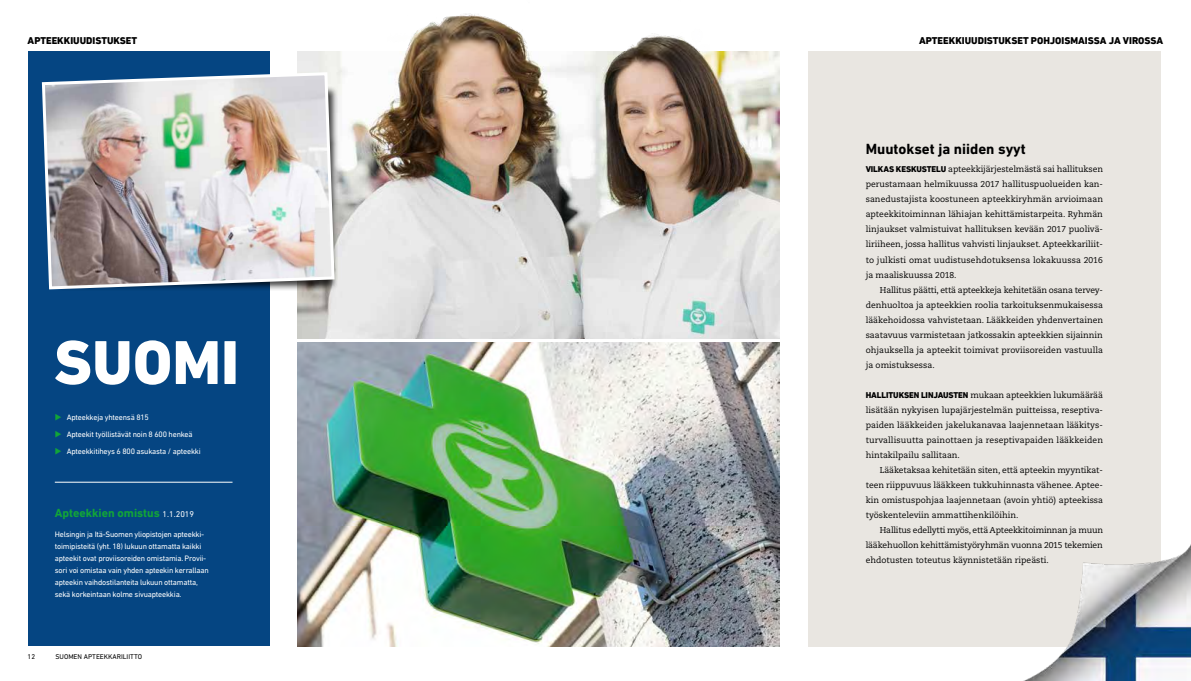
<style>
.page{position:relative;width:1191px;height:681px;background:#fff}
.page>*{position:absolute;margin:0;border:0;box-sizing:border-box;transform-origin:0 0}
.t1{font:800 63px "DIN Next LT Pro";color:#fff}
.t2{font:700 15px "DIN Next LT Pro";color:#000}
.t3{font:700 12px "DIN Next LT Pro";color:#12a538}
.t4{font:800 10px "DIN Next LT Pro";color:#000}
.t5{font:8.5px/15px "Caecilia LT Std";color:#000;text-align:justify}
.t6{font:8px/12px "DIN Next LT Pro";letter-spacing:-.025em;color:#fff}
.t7{font:7px "DIN Next LT Pro";color:#000}
.s1{color:#12a538}
.s2{font-weight:400;font-size:8.5px;color:#fff}
.s3{font-family:"DIN Next LT Pro";font-weight:800}
</style>
<div class="page">
<div style="left:808px;top:51px;width:352px;height:595px;background:#e9e6e1"></div>
<div style="left:28px;top:51px;width:241px;height:594px;background:#054582"></div>
<img style="left:298px;top:51px;width:482px;height:288px">
<img style="left:298px;top:342px;width:482px;height:303px">
<hr style="left:55px;top:481px;width:177px;height:1px;background:#fff">
<img style="left:388px;top:13px;width:332px;height:61px">
<img style="left:41px;top:71px;width:295px;height:220px">
<img style="left:1001px;top:508px;width:190px;height:172px">
<p class="t4" style="left:28px;top:34px;width:111px">APTEEKKIUUDISTUKSET</p>
<h1 class="t1" style="left:54px;top:325px;width:187px">SUOMI</h1>
<p class="t6" style="left:55px;top:411px;width:96px"><span class="s1">◆</span> Apteekkeja yhteensä 815</p>
<p class="t6" style="left:55px;top:428px;width:139px"><span class="s1">◆</span> Apteekit työllistävät noin 8 600 henkeä</p>
<p class="t6" style="left:55px;top:444px;width:147px"><span class="s1">◆</span> Apteekkitiheys 6 800 asukasta / apteekki</p>
<h3 class="t3" style="left:55px;top:505px;width:141px">Apteekkien omistus <span class="s2">1.1.2019</span></h3>
<p class="t6" style="left:55px;top:528px;width:155px">Helsingin ja Itä-Suomen yliopistojen apteekki&shy;toimipisteitä (yht. 18) lukuun ottamatta kaikki apteekit ovat proviisoreiden omistamia. Provii&shy;sori voi omistaa vain yhden apteekin kerrallaan apteekin vaihdostilanteita lukuun ottamatta, sekä korkeintaan kolme sivuapteekkia.</p>
<p class="t7" style="left:28px;top:652px;width:9px">12</p>
<p class="t7" style="left:55px;top:652px;width:88px">SUOMEN APTEEKKARILIITTO</p>
<p class="t4" style="left:919px;top:34px;width:246px">APTEEKKIUUDISTUKSET POHJOISMAISSA JA VIROSSA</p>
<h2 class="t2" style="left:865px;top:140px;width:162px">Muutokset ja niiden syyt</h2>
<p class="t5" style="left:865px;top:162px;width:239px"><span class="s3">VILKAS KESKUSTELU</span> apteekkijärjestelmästä sai hallituksen perustamaan helmikuussa 2017 hallituspuolueiden kan&shy;sanedustajista koostuneen apteekkiryhmän arvioimaan apteekkitoiminnan lähiajan kehittämistarpeita. Ryhmän linjaukset valmistuivat hallituksen kevään 2017 puolivä&shy;liriiheen, jossa hallitus vahvisti linjaukset. Apteekkariliit&shy;to julkisti omat uudistusehdotuksensa lokakuussa 2016 ja maaliskuussa 2018.</p>
<p class="t5" style="left:865px;top:282px;width:239px;text-indent:14px">Hallitus päätti, että apteekkeja kehitetään osana tervey&shy;denhuoltoa ja apteekkien roolia tarkoituksenmukaisessa lääkehoidossa vahvistetaan. Lääkkeiden yhdenvertainen saatavuus varmistetaan jatkossakin apteekkien sijainnin ohjauksella ja apteekit toimivat proviisoreiden vastuulla ja omistuksessa.</p>
<p class="t5" style="left:865px;top:387px;width:239px"><span class="s3">HALLITUKSEN LINJAUSTEN</span> mukaan apteekkien lukumäärää lisätään nykyisen lupajärjestelmän puitteissa, reseptiva&shy;paiden lääkkeiden jakelukanavaa laajennetaan lääkitys&shy;turvallisuutta painottaen ja reseptivapaiden lääkkeiden hintakilpailu sallitaan.</p>
<p class="t5" style="left:865px;top:462px;width:239px;text-indent:14px">Lääketaksaa kehitetään siten, että apteekin myyntikat&shy;teen riippuvuus lääkkeen tukkuhinnasta vähenee. Aptee&shy;kin omistuspohjaa laajennetaan (avoin yhtiö) apteekissa työskenteleviin ammattihenkilöihin.</p>
<p class="t5" style="left:865px;top:522px;width:239px;text-indent:14px">Hallitus edellytti myös, että Apteekkitoiminnan ja muun lääkehuollon kehittämistyöryhmän vuonna 2015 tekemien ehdotusten toteutus käynnistetään ripeästi.</p>
</div>
